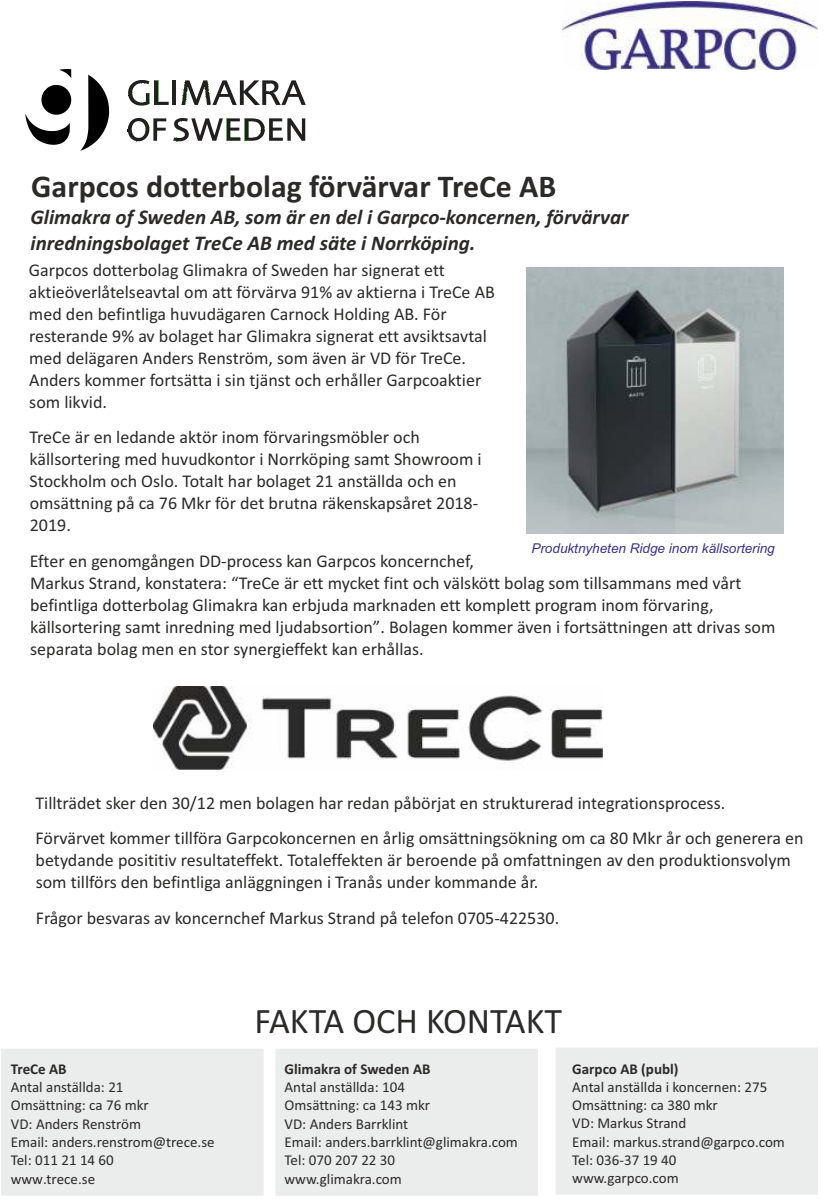
<style>
.page{position:relative;width:830px;height:1203px;background:#fff}
.page>*{position:absolute;margin:0;border:0;box-sizing:border-box;transform-origin:0 0}
.t1{font:36px "Calibri";color:#2b2a29}
.t2{font:700 31.8px "Calibri";color:#2b2a29}
.t3{font:italic 700 21px/25.7px "Calibri";color:#2b2a29}
.t4{font:18px/21.9px "Calibri";color:#2b2a29}
.t5{font:15px/18.3px "Calibri";color:#2b2a29}
.t6{font:700 15px "Calibri";color:#2b2a29}
.t7{font:italic 13.5px "Arial";color:#393185}
</style>
<div class="page">
<div style="left:275px;top:1049px;width:262px;height:146px;background:#ebecec"></div>
<div style="left:556px;top:1048px;width:261px;height:146px;background:#ebecec"></div>
<svg style="left:59px;top:69px;width:12px;height:9px"></svg>
<svg style="left:25px;top:85px;width:46px;height:60px"></svg>
<svg style="left:80px;top:75px;width:29px;height:76px"></svg>
<svg style="left:128px;top:80px;width:178px;height:26px"></svg>
<svg style="left:128px;top:118px;width:39px;height:24px"></svg>
<svg style="left:173px;top:118px;width:133px;height:24px"></svg>
<div style="left:1px;top:1049px;width:262px;height:146px;background:#ebecec"></div>
<img style="left:153px;top:686px;width:449px;height:84px">
<img style="left:562px;top:1px;width:255px;height:68px">
<img style="left:526px;top:267px;width:257px;height:266px">
<h2 class="t2" style="left:31px;top:173px;width:526px">Garpcos dotterbolag förvärvar TreCe AB</h2>
<p class="t3" style="left:30px;top:206px;width:599px">Glimakra of Sweden AB, som är en del i Garpco-koncernen, förvärvar inredningsbolaget TreCe AB med säte i Norrköping.</p>
<p class="t4" style="left:29px;top:260px;width:467px">Garpcos dotterbolag Glimakra of Sweden har signerat ett aktieöverlåtelseavtal om att förvärva 91% av aktierna i TreCe AB med den befintliga huvudägaren Carnock Holding AB. För resterande 9% av bolaget har Glimakra signerat ett avsiktsavtal med delägaren Anders Renström, som även är VD för TreCe.<br>Anders kommer fortsätta i sin tjänst och erhåller Garpcoaktier som likvid.</p>
<p class="t4" style="left:29px;top:427px;width:453px">TreCe är en ledande aktör inom förvaringsmöbler och källsortering med huvudkontor i Norrköping samt Showroom i Stockholm och Oslo. Totalt har bolaget 21 anställda och en omsättning på ca 76 Mkr för det brutna räkenskapsåret 2018- 2019.</p>
<p class="t7" style="left:531px;top:543px;width:245px">Produktnyheten Ridge inom källsortering</p>
<p class="t4" style="left:30px;top:551px;width:746px">Efter en genomgången DD-process kan Garpcos koncernchef,<br>Markus Strand, konstatera: “TreCe är ett mycket fint och välskött bolag som tillsammans med vårt befintliga dotterbolag Glimakra kan erbjuda marknaden ett komplett program inom förvaring, källsortering samt inredning med ljudabsortion”. Bolagen kommer även i fortsättningen att drivas som separata bolag men en stor synergieffekt kan erhållas.</p>
<p class="t4" style="left:35px;top:793px;width:691px">Tillträdet sker den 30/12 men bolagen har redan påbörjat en strukturerad integrationsprocess.</p>
<p class="t4" style="left:36px;top:828px;width:769px">Förvärvet kommer tillföra Garpcokoncernen en årlig omsättningsökning om ca 80 Mkr år och generera en betydande posititiv resultateffekt. Totaleffekten är beroende på omfattningen av den produktionsvolym som tillförs den befintliga anläggningen i Tranås under kommande år.</p>
<p class="t4" style="left:36px;top:907px;width:524px">Frågor besvaras av koncernchef Markus Strand på telefon 0705-422530.</p>
<p class="t6" style="left:11px;top:1062px;width:57px">TreCe AB</p>
<p class="t5" style="left:11px;top:1078px;width:139px">Antal anställda: 21<br>Omsättning: ca 76 mkr<br>VD: Anders Renström</p>
<p class="t5" style="left:11px;top:1133px;width:205px">Email: anders.renstrom@trece.se</p>
<p class="t5" style="left:11px;top:1152px;width:104px">Tel: 011 21 14 60 www.trece.se</p>
<h1 class="t1" style="left:254px;top:1005px;width:309px">FAKTA OCH KONTAKT</h1>
<p class="t6" style="left:284px;top:1062px;width:147px">Glimakra of Sweden AB</p>
<p class="t5" style="left:284px;top:1097px;width:235px">Omsättning: ca 143 mkr<br>VD: Anders Barrklint<br>Email: anders.barrklint@glimakra.com</p>
<p class="t5" style="left:284px;top:1078px;width:122px">Antal anställda: 104</p>
<p class="t5" style="left:284px;top:1152px;width:119px">Tel: 070 207 22 30 www.glimakra.com</p>
<p class="t6" style="left:572px;top:1061px;width:108px">Garpco AB (publ)</p>
<p class="t5" style="left:572px;top:1078px;width:196px">Antal anställda i koncernen: 275<br>Omsättning: ca 380 mkr</p>
<p class="t5" style="left:572px;top:1133px;width:214px">Email: markus.strand@garpco.com</p>
<p class="t5" style="left:572px;top:1115px;width:115px">VD: Markus Strand</p>
<p class="t5" style="left:572px;top:1151px;width:106px">Tel: 036-37 19 40</p>
<p class="t5" style="left:572px;top:1170px;width:108px">www.garpco.com</p>
</div>
